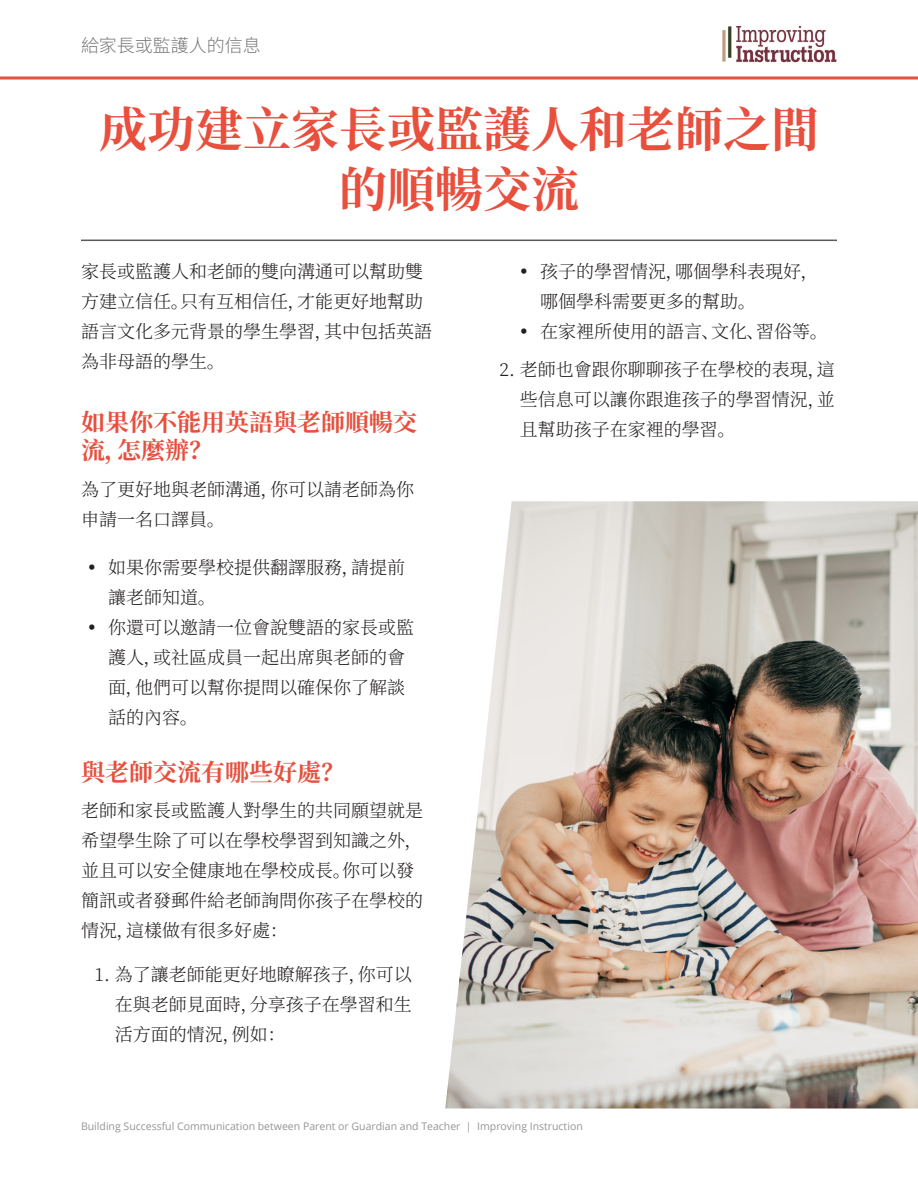
<style>
.page{position:relative;width:918px;height:1188px;background:#fff}
.page>*{position:absolute;margin:0;border:0;box-sizing:border-box;transform-origin:0 0}
.body-CH{font:700 48px/60px "Source Han Serif SC";color:#e84f3d;text-align:center}
.section_heading-CH{font:700 24px/28.8px "Source Han Serif SC";color:#e84f3d}
.body-CH-2{font:300 18px/30px "Source Han Serif SC";color:#231f20}
.t1{font:300 18px "Source Han Sans CN";color:#777877}
.t2{font:10.5px "Open Sans";color:#939598}
</style>
<div class="page">
<svg style="left:0;top:76px;width:918px;height:4px;background:#ed7a6d"></svg>
<hr style="left:81px;top:240px;width:756px;height:1px;background:#58595d">
<img style="left:445px;top:501px;width:473px;height:607px">
<img style="left:722px;top:25px;width:115px;height:38px">
<p class="t1" style="left:81px;top:35px;width:181px">給家長或監護人的信息</p>
<p class="body-CH" style="left:99px;top:101px;width:721px">成功建立家長或監護人和老師之間的順暢交流</p>
<p class="body-CH-2" style="left:81px;top:257px;width:352px">家長或監護人和老師的雙向溝通可以幫助雙方建立信任。只有互相信任，才能更好地幫助語言文化多元背景的學生學習，其中包括英語為非母語的學生。</p>
<p class="section_heading-CH" style="left:81px;top:408px;width:337px">如果你不能用英語與老師順暢交流，怎麼辦？</p>
<p class="body-CH-2" style="left:81px;top:475px;width:334px">為了更好地與老師溝通，你可以請老師為你申請一名口譯員。</p>
<p class="body-CH-2" style="left:108px;top:553px;width:298px;text-indent:-20px">• 如果你需要學校提供翻譯服務，請提前讓老師知道。</p>
<p class="body-CH-2" style="left:108px;top:613px;width:307px;text-indent:-20px">• 你還可以邀請一位會說雙語的家長或監護人，或社區成員一起出席與老師的會面，他們可以幫你提問以確保你了解談話的內容。</p>
<p class="section_heading-CH" style="left:81px;top:758px;width:265px">與老師交流有哪些好處？</p>
<p class="body-CH-2" style="left:81px;top:796px;width:343px">老師和家長或監護人對學生的共同願望就是希望學生除了可以在學校學習到知識之外，並且可以安全健康地在學校成長。你可以發簡訊或者發郵件給老師詢問你孩子在學校的情況，這樣做有很多好處：</p>
<p class="body-CH-2" style="left:115px;top:960px;width:298px;text-align:justify;text-indent:-20px">1. 為了讓老師能更好地瞭解孩子，你可以在與老師見面時，分享孩子在學習和生活方面的情況，例如：</p>
<p class="body-CH-2" style="left:540px;top:257px;width:280px;text-indent:-20px">• 孩子的學習情況，哪個學科表現好，哪個學科需要更多的幫助。</p>
<p class="body-CH-2" style="left:520px;top:317px;width:310px">• 在家裡所使用的語言、文化、習俗等。</p>
<p class="body-CH-2" style="left:520px;top:354px;width:316px;text-align:justify;text-indent:-20px">2. 老師也會跟你聊聊孩子在學校的表現，這些信息可以讓你跟進孩子的學習情況，並且幫助孩子在家裡的學習。</p>
<p class="t2" style="left:81px;top:1119px;width:503px">Building Successful Communication between Parent or Guardian and Teacher | Improving Instruction</p>
</div>
